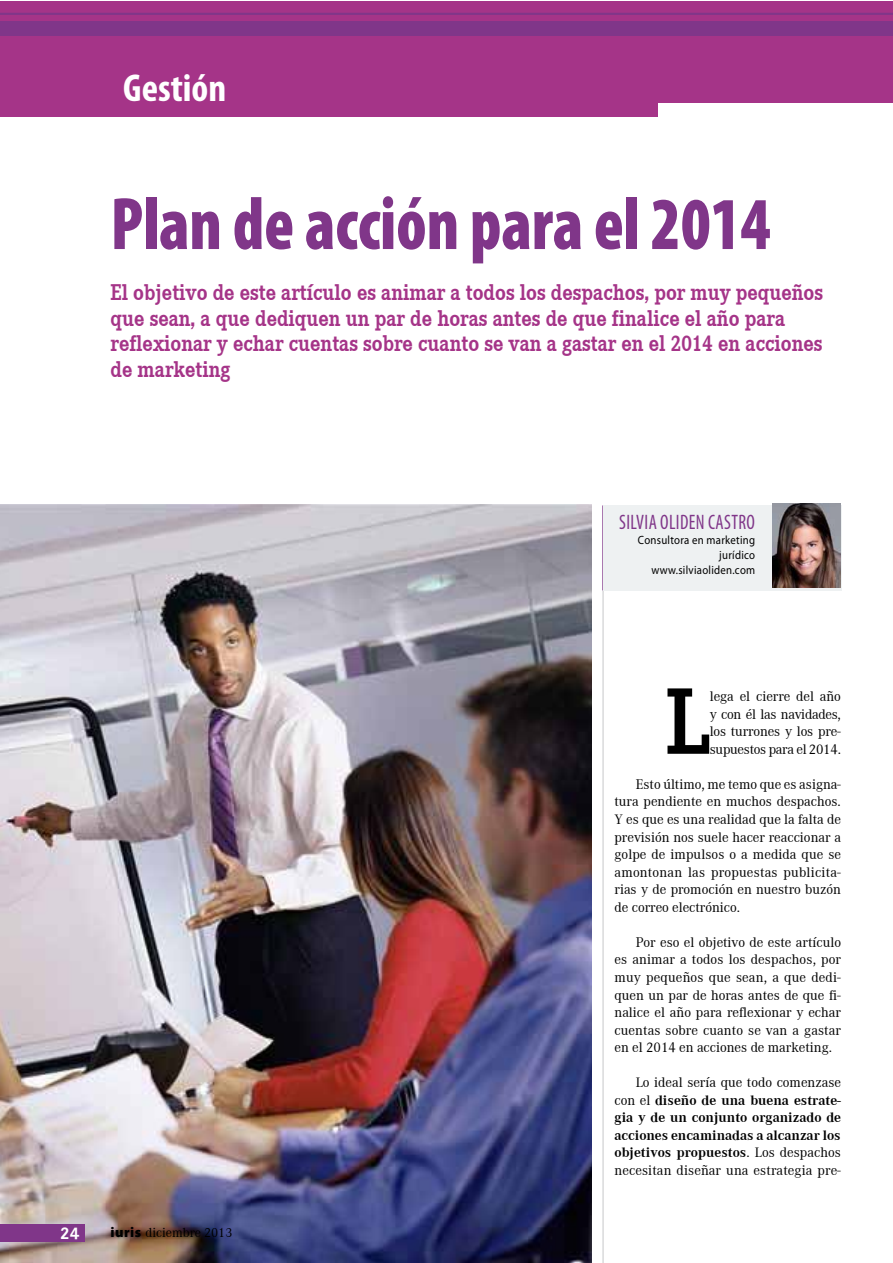
<style>
.page{position:relative;width:893px;height:1263px;background:#fff}
.page>*{position:absolute;margin:0;border:0;box-sizing:border-box;transform-origin:0 0}
.t1{font:700 92.55px "Corporate EBQ";color:#000;scale:.85 1}
.t2{font:900 condensed 75px "Myriad Pro";color:#803689;scale:.9 1}
.t3{font:700 condensed 39px "Myriad Pro";color:#fff}
.t4{font:700 22.5px/25.5px "Corporate EBQ";color:#a53488;scale:.85 1}
.t5{font:condensed 21px "Myriad Pro";letter-spacing:.02em;color:#803689;scale:.9 1}
.t6{font:700 16.5px "Corporate SBQ";color:#fff}
.t7{font:13.5px/17.5px "Corporate ABQ";color:#000;text-align:justify}
.t8{font:700 13.5px/17.5px "Corporate ABQ";color:#000;text-align:justify}
.t9{font:12.75px "Corporate ABQ";color:#000}
.t10{font:12px/15px "Myriad Pro";letter-spacing:.025em;color:#000;text-align:right;scale:.9 1}
.s1{font-family:"Myriad Pro";font-weight:900;font-size:14.25px}
.s2{font-weight:400}
</style>
<div class="page">
<hr style="left:602px;top:590px;width:2px;height:673px;background:#d9dadb">
<hr style="left:602px;top:505px;width:2px;height:85px;background:#803689">
<img style="left:0;top:505px;width:591px;height:758px">
<div style="left:603px;top:505px;width:239px;height:85px;background:#eef1f2"></div>
<img style="left:772px;top:503px;width:69px;height:85px">
<div style="left:0;top:1px;width:892px;height:102px;background:#a53488"></div>
<div style="left:0;top:102px;width:658px;height:14px;background:#a53488"></div>
<div style="left:0;top:1225px;width:85px;height:17px;background:#803689"></div>
<hr style="left:0;top:13px;width:892px;height:2px;background:#803689">
<div style="left:0;top:21px;width:892px;height:15px;background:#803689"></div>
<h3 class="t3" style="left:123px;top:64px;width:104px">Gestión</h3>
<h2 class="t2" style="left:111px;top:182px;width:735px">Plan de acción para el 2014</h2>
<p class="t4" style="left:111px;top:279px;width:840px">El objetivo de este artículo es animar a todos los despachos, por muy pequeños que sean, a que dediquen un par de horas antes de que finalice el año para reflexionar y echar cuentas sobre cuanto se van a gastar en el 2014 en acciones de marketing</p>
<h3 class="t5" style="left:619px;top:510px;width:152px">SILVIA OLIDEN CASTRO</h3>
<p class="t10" style="left:638px;top:532px;width:132px">Consultora en marketing jurídico www.silviaoliden.com</p>
<p class="t6" style="left:60px;top:1223px;width:21px">24</p>
<p class="t9" style="left:111px;top:1226px;width:123px"><span class="s1">iuris</span> diciembre 2013</p>
<h1 class="t1" style="left:665px;top:665px;width:54px">L</h1>
<p class="t7" style="left:710px;top:688px;width:133px">lega el cierre del año y con él las navidades, los turrones y los pre&shy;supuestos para el 2014.</p>
<p class="t7" style="left:614px;top:776px;width:228px;text-indent:21px">Esto último, me temo que es asigna&shy;tura pendiente en muchos despachos.<br>Y es que es una realidad que la falta de previsión nos suele hacer reaccionar a golpe de impulsos o a medida que se amontonan las propuestas publicita&shy;rias y de promoción en nuestro buzón de correo electrónico.</p>
<p class="t7" style="left:614px;top:933px;width:228px;text-indent:21px">Por eso el objetivo de este artículo es animar a todos los despachos, por muy pequeños que sean, a que dedi&shy;quen un par de horas antes de que fi&shy;nalice el año para reflexionar y echar cuentas sobre cuanto se van a gastar en el 2014 en acciones de marketing.</p>
<p class="t8" style="left:614px;top:1074px;width:228px;text-indent:21px"><span class="s2">Lo ideal sería que todo comenzase con el</span> diseño de una buena estrate&shy;gia y de un conjunto organizado de acciones encaminadas a alcanzar los objetivos propuestos<span class="s2">. Los despachos necesitan diseñar una estrategia pre-</span></p>
</div>
